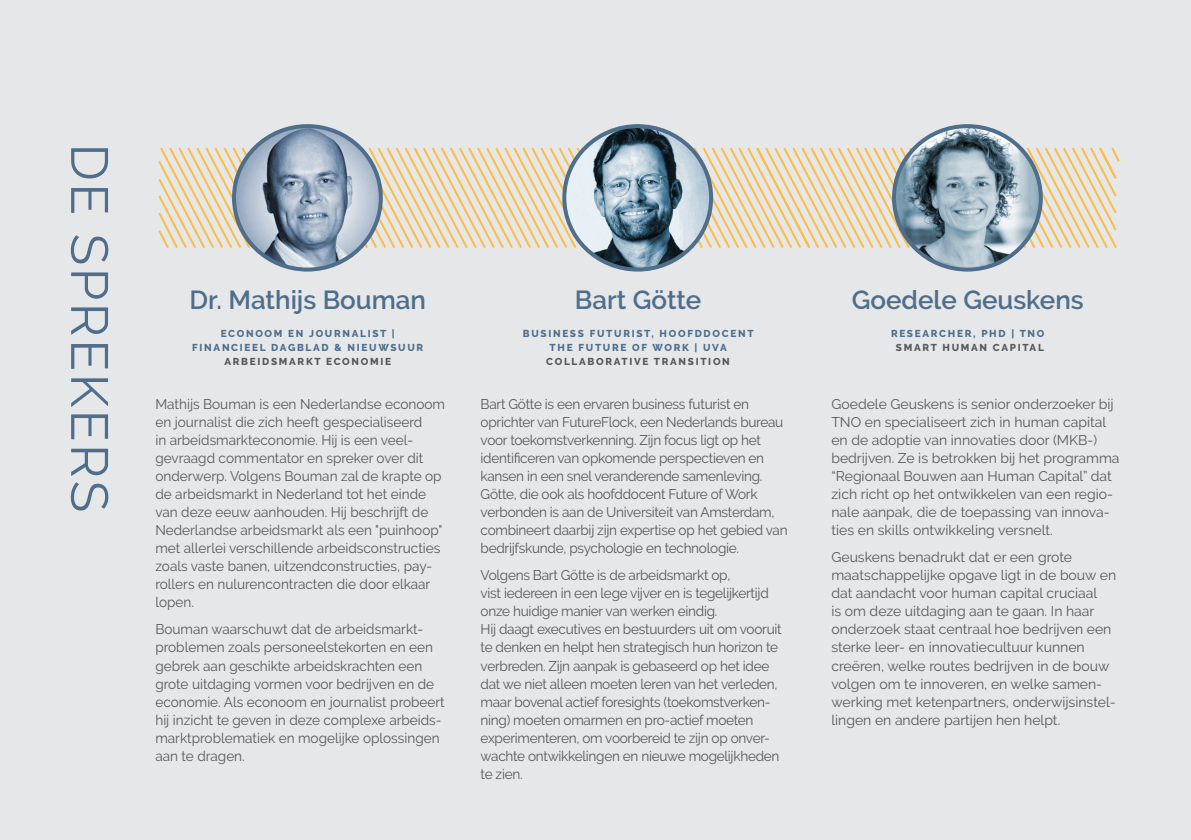
<style>
.page{position:relative;width:1191px;height:840px;background:#fff}
.page>*{position:absolute;margin:0;border:0;box-sizing:border-box;transform-origin:0 0}
.H-1{font:52px "Raleway";letter-spacing:.05em;color:#4e6e8b}
.S--1{font:600 26px "Raleway";color:#4e6e8b}
.S--2{font:14px/18px "Raleway";color:#57585a}
.S--2-2{font:14px/18px "Raleway";letter-spacing:-.02em;color:#57585a}
.Body-1{font:800 10px/14px "Raleway";letter-spacing:.17em;color:#4e6e8b;text-align:center}
.S--1-2{font:800 10px/14px "Raleway";letter-spacing:.17em;color:#4e6e8b;text-align:center}
.S--1-3{font:800 10px "Raleway";letter-spacing:.17em;color:#57585a}
.s1{color:#57585a}
</style>
<div class="page">
<div style="left:0;top:0;width:1191px;height:839px;background:#e6e7e9"></div>
<svg style="left:158px;top:147px;width:962px;height:101px"></svg>
<img style="left:564px;top:126px;width:147px;height:143px">
<div style="left:562px;top:124px;width:151px;height:147px;border:4px solid #4e6e8b;border-radius:50%"></div>
<img style="left:894px;top:126px;width:146px;height:143px">
<div style="left:892px;top:124px;width:150px;height:147px;border:4px solid #4e6e8b;border-radius:50%"></div>
<img style="left:234px;top:126px;width:147px;height:143px">
<div style="left:232px;top:124px;width:151px;height:147px;border:4px solid #4e6e8b;border-radius:50%"></div>
<p class="H-1" style="left:120px;top:143px;width:370px;rotate:90deg">DE SPREKERS</p>
<p class="S--1" style="left:189px;top:285px;width:238px">Dr. Mathijs Bouman</p>
<p class="Body-1" style="left:192px;top:327px;width:233px">ECONOOM EN JOURNALIST |<br>FINANCIEEL DAGBLAD &amp; NIEUWSUUR<br><span class="s1">ARBEIDSMARKT ECONOMIE</span></p>
<p class="S--2" style="left:155px;top:395px;width:291px">Mathijs Bouman is een Nederlandse econoom en journalist die zich heeft gespecialiseerd<br>in arbeidsmarkteconomie. Hij is een veel&shy;gevraagd commentator en spreker over dit onderwerp. Volgens Bouman zal de krapte op de arbeidsmarkt in Nederland tot het einde van deze eeuw aanhouden. Hij beschrijft de Nederlandse arbeidsmarkt als een "puinhoop" met allerlei verschillende arbeidsconstructies zoals vaste banen, uitzendconstructies, pay&shy;rollers en nulurencontracten die door elkaar lopen.</p>
<p class="S--2" style="left:155px;top:620px;width:291px">Bouman waarschuwt dat de arbeidsmarkt&shy;problemen zoals personeelstekorten en een gebrek aan geschikte arbeidskrachten een grote uitdaging vormen voor bedrijven en de economie. Als econoom en journalist probeert hij inzicht te geven in deze complexe arbeids&shy;marktproblematiek en mogelijke oplossingen aan te dragen.</p>
<p class="S--1" style="left:575px;top:285px;width:128px">Bart Götte</p>
<p class="Body-1" style="left:523px;top:327px;width:232px">BUSINESS FUTURIST, HOOFDDOCENT<br>THE FUTURE OF WORK | UVA</p>
<p class="S--1-3" style="left:546px;top:356px;width:185px">COLLABORATIVE TRANSITION</p>
<p class="S--2-2" style="left:480px;top:395px;width:308px">Bart Götte is een ervaren business futurist en oprichter van FutureFlock, een Nederlands bureau voor toekomstverkenning. Zijn focus ligt op het identificeren van opkomende perspectieven en kansen in een snel veranderende samenleving.<br>Götte, die ook als hoofddocent Future of Work verbonden is aan de Universiteit van Amsterdam, combineert daarbij zijn expertise op het gebied van bedrijfskunde, psychologie en technologie.</p>
<p class="S--2-2" style="left:480px;top:566px;width:303px">Volgens Bart Götte is de arbeidsmarkt op,<br>vist iedereen in een lege vijver en is tegelijkertijd onze huidige manier van werken eindig.<br>Hij daagt executives en bestuurders uit om vooruit te denken en helpt hen strategisch hun horizon te verbreden. Zijn aanpak is gebaseerd op het idee dat we niet alleen moeten leren van het verleden, maar bovenal actief foresights (toekomstverken&shy;ning) moeten omarmen en pro-actief moeten experimenteren, om voorbereid te zijn op onver&shy;wachte ontwikkelingen en nieuwe mogelijkheden te zien.</p>
<p class="S--1" style="left:851px;top:285px;width:233px">Goedele Geuskens</p>
<p class="S--1-2" style="left:891px;top:327px;width:155px">RESEARCHER, PHD | TNO<br><span class="s1">SMART HUMAN CAPITAL</span></p>
<p class="S--2" style="left:831px;top:395px;width:290px">Goedele Geuskens is senior onderzoeker bij TNO en specialiseert zich in human capital en de adoptie van innovaties door (MKB-) bedrijven. Ze is betrokken bij het programma “Regionaal Bouwen aan Human Capital” dat zich richt op het ontwikkelen van een regio&shy;nale aanpak, die de toepassing van innova&shy;ties en skills ontwikkeling versnelt.</p>
<p class="S--2" style="left:831px;top:548px;width:286px">Geuskens benadrukt dat er een grote maatschappelijke opgave ligt in de bouw en dat aandacht voor human capital cruciaal<br>is om deze uitdaging aan te gaan. In haar onderzoek staat centraal hoe bedrijven een sterke leer- en innovatiecultuur kunnen creëren, welke routes bedrijven in de bouw volgen om te innoveren, en welke samen&shy;werking met ketenpartners, onderwijsinstel&shy;lingen en andere partijen hen helpt.</p>
</div>
